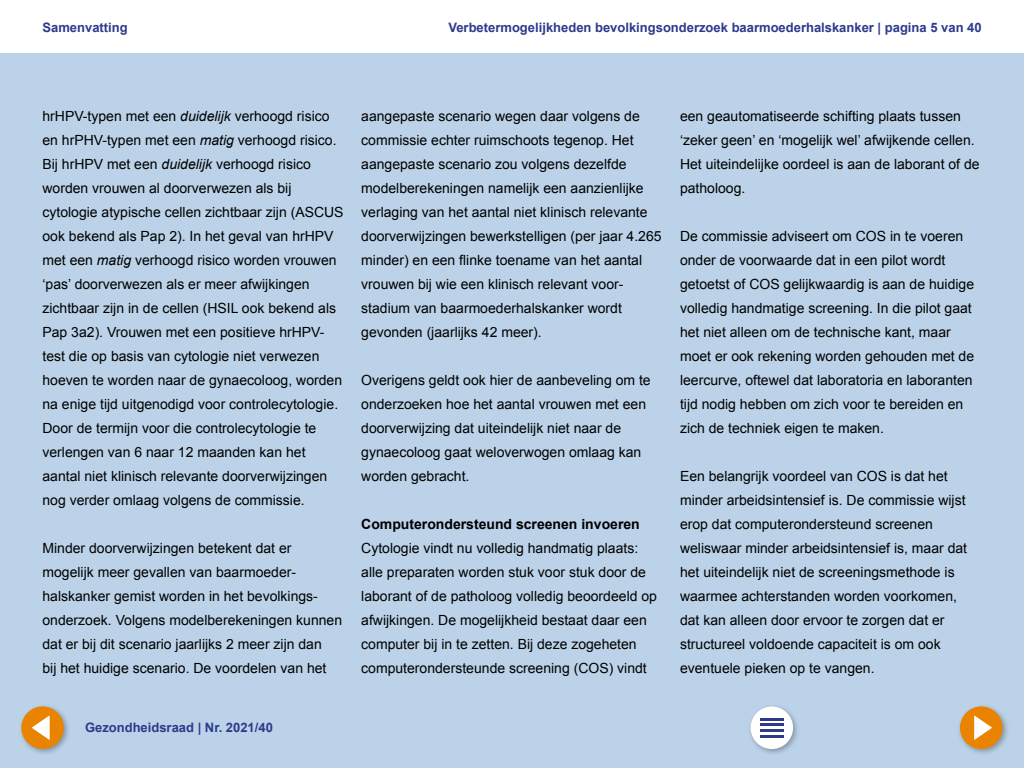
<style>
.page{position:relative;width:1024px;height:768px;background:#fff}
.page>*{position:absolute;margin:0;border:0;box-sizing:border-box;transform-origin:0 0}
.Plat_z_ruimte{font:14px/24px "Arial";color:#000}
.Kop_z_nr_vet{font:700 14px "Arial";color:#000}
.t1{font:700 13px "Arial";color:#2d3a8c}
.s1{font-style:italic}
</style>
<div class="page">
<div style="left:0;top:54px;width:1024px;height:714px;background:#bbd2e8"></div>
<div style="left:18px;top:703px;width:53px;height:53px;background:#000;opacity:.3"></div>
<div style="left:21px;top:706px;width:43px;height:43px;background:#e98300;border-radius:50%"></div>
<svg style="left:32px;top:715px;width:18px;height:25px"></svg>
<div style="left:747px;top:703px;width:53px;height:53px;background:#000;opacity:.3"></div>
<div style="left:751px;top:707px;width:42px;height:42px;background:#fff;border-radius:50%"></div>
<hr style="left:760px;top:718px;width:24px;height:2px;background:#2d3a8c">
<hr style="left:760px;top:724px;width:24px;height:2px;background:#2d3a8c">
<hr style="left:760px;top:730px;width:24px;height:2px;background:#2d3a8c">
<hr style="left:760px;top:735px;width:24px;height:2px;background:#2d3a8c">
<div style="left:957px;top:703px;width:53px;height:53px;background:#000;opacity:.3"></div>
<div style="left:960px;top:706px;width:43px;height:43px;background:#e98300;border-radius:50%"></div>
<svg style="left:974px;top:715px;width:18px;height:25px"></svg>
<p class="t1" style="left:43px;top:19px;width:87px">Samenvatting</p>
<p class="t1" style="left:448px;top:19px;width:535px">Verbetermogelijkheden bevolkingsonderzoek baarmoederhalskanker | pagina 5 van 40</p>
<p class="Plat_z_ruimte" style="left:43px;top:104px;width:303px">hrHPV-typen met een <span class="s1">duidelijk</span> verhoogd risico en hrPHV-typen met een <span class="s1">matig</span> verhoogd risico.<br>Bij hrHPV met een <span class="s1">duidelijk</span> verhoogd risico worden vrouwen al doorverwezen als bij cytologie atypische cellen zichtbaar zijn (ASCUS ook bekend als Pap 2). In het geval van hrHPV met een <span class="s1">matig</span> verhoogd risico worden vrouwen ‘pas’ doorverwezen als er meer afwijkingen zichtbaar zijn in de cellen (HSIL ook bekend als Pap 3a2). Vrouwen met een positieve hrHPV&shy;test die op basis van cytologie niet verwezen hoeven te worden naar de gynaecoloog, worden na enige tijd uitgenodigd voor controlecytologie.<br>Door de termijn voor die controlecytologie te verlengen van 6 naar 12 maanden kan het aantal niet klinisch relevante doorverwijzingen nog verder omlaag volgens de commissie.</p>
<p class="Plat_z_ruimte" style="left:43px;top:536px;width:301px">Minder doorverwijzingen betekent dat er mogelijk meer gevallen van baarmoeder&shy;halskanker gemist worden in het bevolkings&shy;onderzoek. Volgens modelberekeningen kunnen dat er bij dit scenario jaarlijks 2 meer zijn dan<br>bij het huidige scenario. De voordelen van het</p>
<p class="Plat_z_ruimte" style="left:361px;top:104px;width:302px">aangepaste scenario wegen daar volgens de commissie echter ruimschoots tegenop. Het aangepaste scenario zou volgens dezelfde modelberekeningen namelijk een aanzienlijke verlaging van het aantal niet klinisch relevante doorverwijzingen bewerkstelligen (per jaar 4.265 minder) en een flinke toename van het aantal vrouwen bij wie een klinisch relevant voor&shy;stadium van baarmoederhalskanker wordt gevonden (jaarlijks 42 meer).</p>
<p class="Plat_z_ruimte" style="left:361px;top:368px;width:291px">Overigens geldt ook hier de aanbeveling om te onderzoeken hoe het aantal vrouwen met een doorverwijzing dat uiteindelijk niet naar de gynaecoloog gaat weloverwogen omlaag kan worden gebracht.</p>
<h2 class="Kop_z_nr_vet" style="left:361px;top:515px;width:280px">Computerondersteund screenen invoeren</h2>
<p class="Plat_z_ruimte" style="left:361px;top:536px;width:297px">Cytologie vindt nu volledig handmatig plaats: alle preparaten worden stuk voor stuk door de laborant of de patholoog volledig beoordeeld op afwijkingen. De mogelijkheid bestaat daar een computer bij in te zetten. Bij deze zogeheten computerondersteunde screening (COS) vindt</p>
<p class="t1" style="left:85px;top:719px;width:189px">Gezondheidsraad | Nr. 2021/40</p>
<p class="Plat_z_ruimte" style="left:680px;top:104px;width:301px">een geautomatiseerde schifting plaats tussen ‘zeker geen’ en ‘mogelijk wel’ afwijkende cellen.<br>Het uiteindelijke oordeel is aan de laborant of de patholoog.</p>
<p class="Plat_z_ruimte" style="left:680px;top:224px;width:296px">De commissie adviseert om COS in te voeren onder de voorwaarde dat in een pilot wordt getoetst of COS gelijkwaardig is aan de huidige volledig handmatige screening. In die pilot gaat het niet alleen om de technische kant, maar moet er ook rekening worden gehouden met de leercurve, oftewel dat laboratoria en laboranten tijd nodig hebben om zich voor te bereiden en zich de techniek eigen te maken.</p>
<p class="Plat_z_ruimte" style="left:680px;top:464px;width:289px">Een belangrijk voordeel van COS is dat het minder arbeidsintensief is. De commissie wijst erop dat computerondersteund screenen weliswaar minder arbeidsintensief is, maar dat het uiteindelijk niet de screeningsmethode is waarmee achterstanden worden voorkomen, dat kan alleen door ervoor te zorgen dat er structureel voldoende capaciteit is om ook eventuele pieken op te vangen.</p>
</div>
